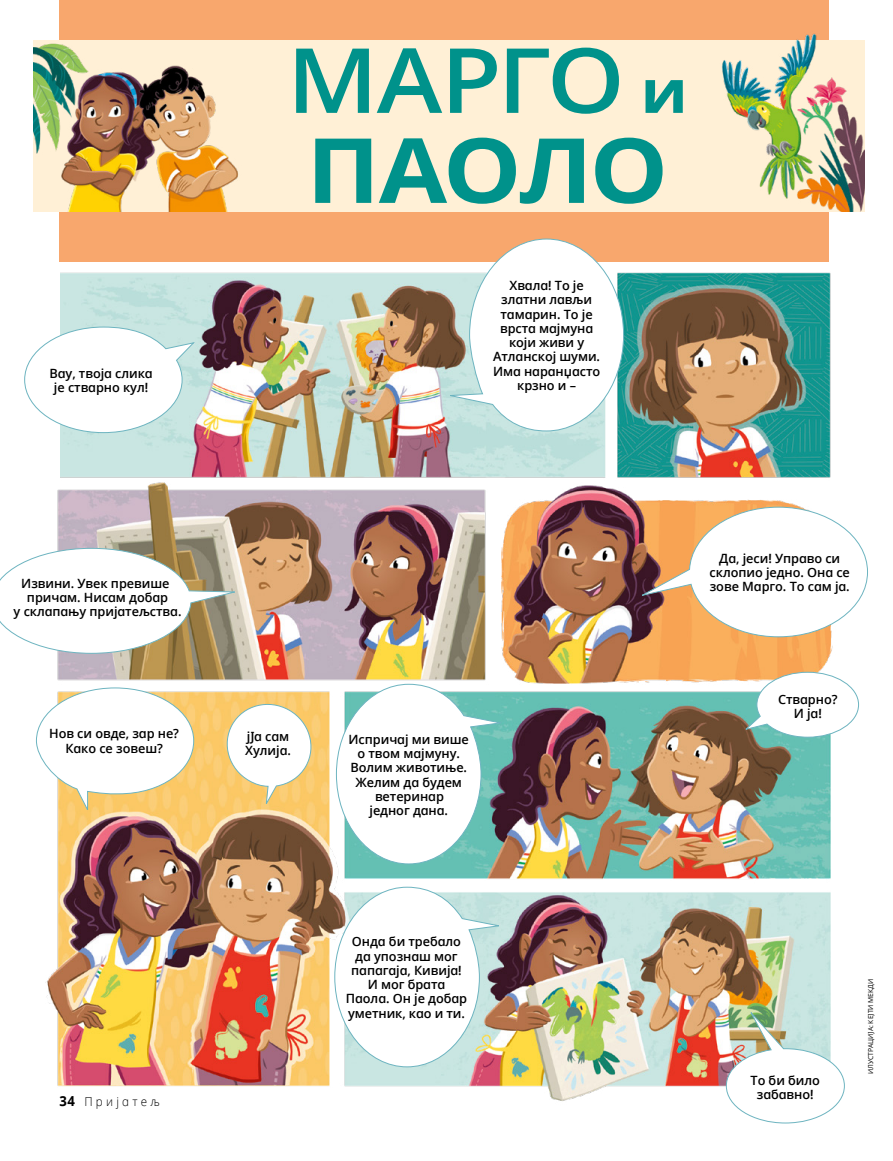
<style>
.page{position:relative;width:893px;height:1161px;background:#fff}
.page>*{position:absolute;margin:0;border:0;box-sizing:border-box;transform-origin:0 0}
.t1{font:600 90px/90px "Dots Solidlds Lat";letter-spacing:-.03em;color:#00928b;scale:1.1 1}
.t2{font:600 12.75px/14.2px "Dots Solidlds Lat";letter-spacing:-.005em;color:#000;text-align:center}
.t3{font:300 12.3px "Dots Solidlds Lat";letter-spacing:.28em;color:#000;scale:.95 1}
.t4{font:6.75px "Dots Solidlds Lat";color:#000}
.s1{font-weight:700;font-size:13.8px}
.s2{font-weight:700;font-size:60px}
.s3{font-weight:700}
</style>
<div class="page">
<img style="left:45px;top:272px;width:788px;height:829px">
<div style="left:0;top:263px;width:59px;height:220px;background:#fff"></div>
<div style="left:60px;top:0;width:769px;height:262px;background:#f8a76d"></div>
<div style="left:33px;top:40px;width:832px;height:171px;background:#fff0d6"></div>
<img style="left:33px;top:43px;width:205px;height:168px">
<img style="left:722px;top:33px;width:143px;height:178px">
<svg style="left:24px;top:326px;width:172px;height:107px"></svg>
<svg style="left:637px;top:506px;width:231px;height:131px"></svg>
<svg style="left:726px;top:1007px;width:119px;height:117px"></svg>
<svg style="left:743px;top:671px;width:116px;height:67px"></svg>
<svg style="left:36px;top:687px;width:158px;height:126px"></svg>
<svg style="left:0;top:547px;width:240px;height:107px"></svg>
<svg style="left:221px;top:698px;width:96px;height:109px"></svg>
<svg style="left:444px;top:238px;width:180px;height:194px"></svg>
<svg style="left:334px;top:886px;width:169px;height:181px"></svg>
<svg style="left:336px;top:683px;width:169px;height:182px"></svg>
<p class="t2" style="left:50px;top:366px;width:105px">Вау, твоја слика је стварно кул!</p>
<p class="t2" style="left:14px;top:576px;width:169px">Извини. Увек превише причам. Нисам добар<br>у склапању пријатељства.</p>
<p class="t2" style="left:49px;top:727px;width:131px">Нов си овде, зар не?<br>Како се зовеш?</p>
<p class="t3" style="left:60px;top:1092px;width:107px"><span class="s1">34</span> Пријатељ</p>
<p class="t1" style="left:287px;top:36px;width:366px">МАРГО <span class="s2">и<br></span><span class="s3">ПАОЛО</span></p>
<p class="t2" style="left:493px;top:278px;width:109px">Хвала! То је златни лављи тамарин. То је врста мајмуна који живи у<br>Атланској шуми.<br>Има наранџасто крзно и –</p>
<p class="t2" style="left:245px;top:729px;width:47px;text-align:left">јЈа сам<br>Хулија.</p>
<p class="t2" style="left:349px;top:732px;width:122px">Испричај ми више о твом мајмуну.<br>Волим животиње.<br>Желим да будем ветеринар<br>једног дана.</p>
<p class="t2" style="left:346px;top:934px;width:123px">Онда би требало да упознаш мог папагаја, Кивија!<br>И мог брата<br>Паола. Он је добар уметник, као и ти.</p>
<p class="t2" style="left:710px;top:551px;width:142px">Да, јеси! Управо си склопио једно. Она се зове Марго. То сам ја.</p>
<p class="t2" style="left:778px;top:692px;width:61px">Стварно?<br>И ја!</p>
<p class="t2" style="left:750px;top:1073px;width:71px">То би било забавно!</p>
<p class="t4" style="left:866px;top:1074px;width:96px;rotate:-90deg">ИЛУСТРАЦИЈА: КЕЈТИ МЕКДИ</p>
</div>
